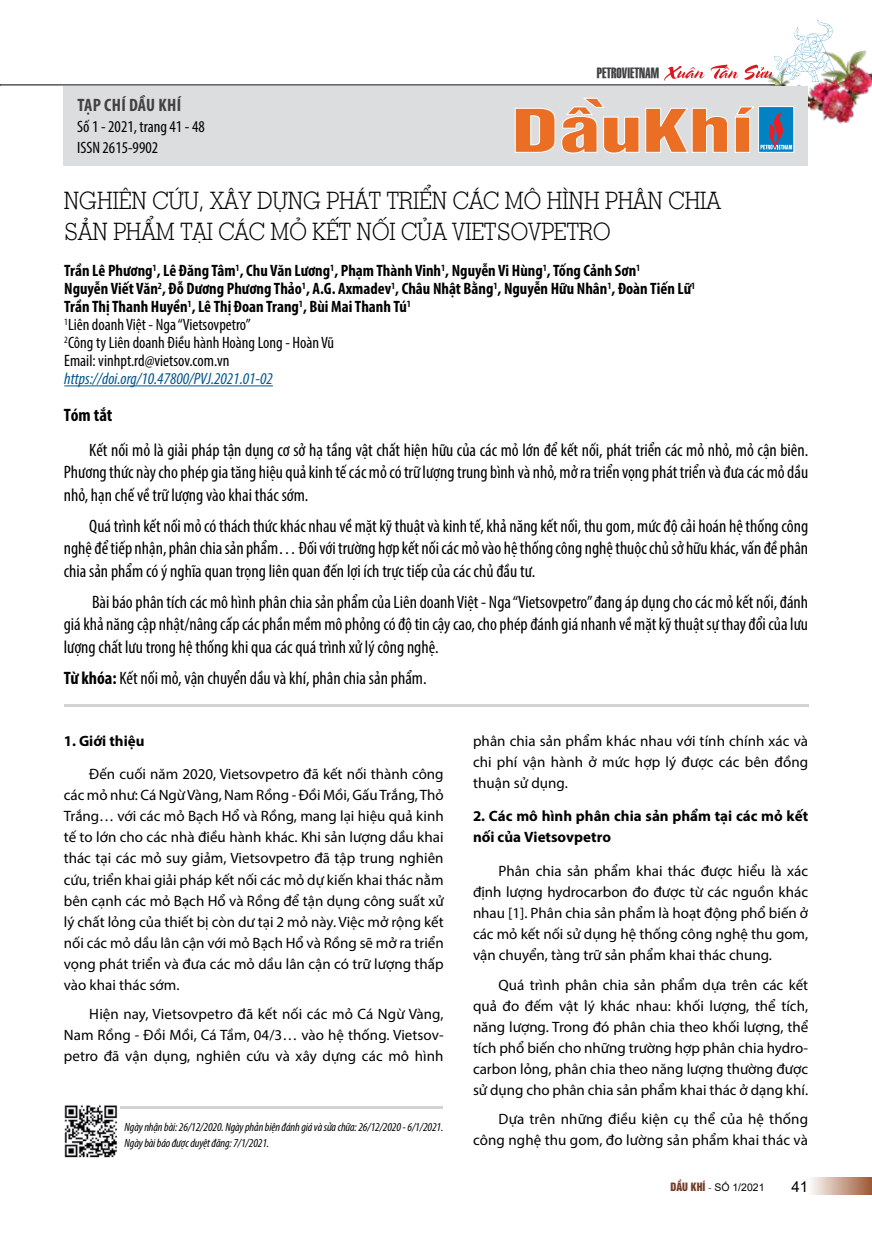
<style>
.page{position:relative;width:872px;height:1234px;background:#fff}
.page>*{position:absolute;margin:0;border:0;box-sizing:border-box;transform-origin:0 0}
.t1{font:300 24px/31.5px "Geo Slab 703";color:#000;scale:.9 1}
.t2{font:condensed 18px/22.5px "Myriad Pro";color:#000;text-align:justify}
.t3{font:700 condensed 18px "Myriad Pro";letter-spacing:.02em;color:#414042}
.t4{font:700 condensed 18px "Myriad Pro";color:#000}
.t5{font:700 condensed 16.5px/18px "Myriad Pro";color:#000}
.t6{font:italic condensed 16.5px "Myriad Pro";color:#00558f}
.t7{font:condensed 16.5px/21px "Myriad Pro";color:#000}
.t8{font:15px/21px "Myriad Pro";letter-spacing:.005em;color:#000;text-align:justify}
.t9{font:700 15px/21px "Myriad Pro";color:#000}
.t10{font:15px "Arial";color:#000}
.t11{font:14.25px "SFU Swiss BT Extra Compressed";color:#414042}
.t12{font:italic condensed 12px/16.5px "Myriad Pro";letter-spacing:-.01em;color:#000}
.t13{font:10.5px "Arial";color:#000}
.s1{font-weight:400}
.s2{font-weight:700}
.s3{font-family:"UTM Helvet Ins";color:#733c27}
.s4{font-family:"Times New Roman";color:#733c27}
</style>
<div class="page">
<div style="left:808px;top:1177px;width:64px;height:17px;background:linear-gradient(to right,#fefefd,#9e5b38)"></div>
<hr style="left:0;top:84px;width:775px;height:1px;background:#000">
<svg style="left:664px;top:66px;width:40px;height:15px"></svg>
<svg style="left:710px;top:64px;width:28px;height:15px"></svg>
<svg style="left:744px;top:19px;width:89px;height:66px"></svg>
<img style="left:759px;top:36px;width:113px;height:92px">
<div style="left:63px;top:86px;width:744px;height:79px;background:#dcddde"></div>
<div style="left:758px;top:106px;width:36px;height:47px;border:1px solid #fff"></div>
<svg style="left:515px;top:98px;width:277px;height:55px"></svg>
<hr style="left:64px;top:385px;width:209px;height:1px;background:#00558f">
<hr style="left:64px;top:704px;width:744px;height:3px;background:#d1d3d4">
<hr style="left:120px;top:1105px;width:323px;height:3px;background:#d1d3d4">
<img style="left:64px;top:1105px;width:54px;height:53px">
<p class="t3" style="left:77px;top:94px;width:105px">TẠP CHÍ DẦU KHÍ</p>
<p class="t7" style="left:77px;top:115px;width:129px">Số 1 - 2021, trang 41 - 48<br>ISSN 2615-9902</p>
<p class="t11" style="left:597px;top:62px;width:64px">PETROVIETNAM</p>
<h1 class="t1" style="left:64px;top:183px;width:731px">NGHIÊN CỨU, XÂY DỰNG PHÁT TRIỂN CÁC MÔ HÌNH PHÂN CHIA<br>SẢN PHẨM TẠI CÁC MỎ KẾT NỐI CỦA VIETSOVPETRO</h1>
<p class="t5" style="left:64px;top:261px;width:632px">Trần Lê Phương<sup>1</sup>, Lê Đăng Tâm<sup>1</sup>, Chu Văn Lương<sup>1</sup>, Phạm Thành Vinh<sup>1</sup>, Nguyễn Vi Hùng<sup>1</sup>, Tống Cảnh Sơn<sup>1<br></sup>Nguyễn Viết Văn<sup>2</sup>, Đỗ Dương Phương Thảo<sup>1</sup>, A.G. Axmadev<sup>1</sup>, Châu Nhật Bằng<sup>1</sup>, Nguyễn Hữu Nhân<sup>1</sup>, Đoàn Tiến Lữ<sup>1<br></sup>Trần Thị Thanh Huyền<sup>1</sup>, Lê Thị Đoan Trang<sup>1</sup>, Bùi Mai Thanh Tú<sup>1<br></sup><sup>1</sup><span class="s1">Liên doanh Việt - Nga “Vietsovpetro”<br></span><sup>2</sup><span class="s1">Công ty Liên doanh Điều hành Hoàng Long - Hoàn Vũ<br>Email: vinhpt.rd@vietsov.com.vn</span></p>
<p class="t6" style="left:64px;top:369px;width:210px">https://doi.org/10.47800/PVJ.2021.01-02</p>
<p class="t4" style="left:64px;top:403px;width:50px">Tóm tắt</p>
<p class="t2" style="left:64px;top:438px;width:746px;text-indent:26px">Kết nối mỏ là giải pháp tận dụng cơ sở hạ tầng vật chất hiện hữu của các mỏ lớn để kết nối, phát triển các mỏ nhỏ, mỏ cận biên.<br>Phương thức này cho phép gia tăng hiệu quả kinh tế các mỏ có trữ lượng trung bình và nhỏ, mở ra triển vọng phát triển và đưa các mỏ dầu nhỏ, hạn chế về trữ lượng vào khai thác sớm.</p>
<p class="t2" style="left:64px;top:514px;width:746px;text-indent:26px">Quá trình kết nối mỏ có thách thức khác nhau về mặt kỹ thuật và kinh tế, khả năng kết nối, thu gom, mức độ cải hoán hệ thống công nghệ để tiếp nhận, phân chia sản phẩm… Đối với trường hợp kết nối các mỏ vào hệ thống công nghệ thuộc chủ sở hữu khác, vấn đề phân chia sản phẩm có ý nghĩa quan trọng liên quan đến lợi ích trực tiếp của các chủ đầu tư.</p>
<p class="t2" style="left:64px;top:590px;width:746px;text-indent:28px">Bài báo phân tích các mô hình phân chia sản phẩm của Liên doanh Việt - Nga “Vietsovpetro” đang áp dụng cho các mỏ kết nối, đánh giá khả năng cập nhật/nâng cấp các phần mềm mô phỏng có độ tin cậy cao, cho phép đánh giá nhanh về mặt kỹ thuật sự thay đổi của lưu lượng chất lưu trong hệ thống khi qua các quá trình xử lý công nghệ.</p>
<p class="t2" style="left:64px;top:666px;width:364px"><span class="s2">Từ khóa:</span> Kết nối mỏ, vận chuyển dầu và khí, phân chia sản phẩm.</p>
<p class="t9" style="left:64px;top:729px;width:82px">1. Giới thiệu</p>
<p class="t8" style="left:64px;top:763px;width:381px;text-indent:26px">Đến cuối năm 2020, Vietsovpetro đã kết nối thành công các mỏ như: Cá Ngừ Vàng, Nam Rồng - Đồi Mồi, Gấu Trắng, Thỏ Trắng… với các mỏ Bạch Hổ và Rồng, mang lại hiệu quả kinh tế to lớn cho các nhà điều hành khác. Khi sản lượng dầu khai thác tại các mỏ suy giảm, Vietsovpetro đã tập trung nghiên cứu, triển khai giải pháp kết nối các mỏ dự kiến khai thác nằm bên cạnh các mỏ Bạch Hổ và Rồng để tận dụng công suất xử lý chất lỏng của thiết bị còn dư tại 2 mỏ này. Việc mở rộng kết nối các mỏ dầu lân cận với mỏ Bạch Hổ và Rồng sẽ mở ra triển vọng phát triển và đưa các mỏ dầu lân cận có trữ lượng thấp vào khai thác sớm.</p>
<p class="t8" style="left:64px;top:1003px;width:381px;text-indent:26px">Hiện nay, Vietsovpetro đã kết nối các mỏ Cá Ngừ Vàng, Nam Rồng - Đồi Mồi, Cá Tầm, 04/3… vào hệ thống. Vietsov&shy;petro đã vận dụng, nghiên cứu và xây dựng các mô hình</p>
<p class="t12" style="left:125px;top:1117px;width:320px">Ngày nhận bài: 26/12/2020. Ngày phản biện đánh giá và sửa chữa: 26/12/2020 - 6/1/2021.<br>Ngày bài báo được duyệt đăng: 7/1/2021.</p>
<p class="t8" style="left:473px;top:729px;width:337px">phân chia sản phẩm khác nhau với tính chính xác và chi phí vận hành ở mức hợp lý được các bên đồng thuận sử dụng.</p>
<p class="t9" style="left:473px;top:805px;width:337px">2. Các mô hình phân chia sản phẩm tại các mỏ kết nối của Vietsovpetro</p>
<p class="t8" style="left:473px;top:860px;width:337px;text-indent:26px">Phân chia sản phẩm khai thác được hiểu là xác định lượng hydrocarbon đo được từ các nguồn khác nhau [1]. Phân chia sản phẩm là hoạt động phổ biến ở các mỏ kết nối sử dụng hệ thống công nghệ thu gom, vận chuyển, tàng trữ sản phẩm khai thác chung.</p>
<p class="t8" style="left:473px;top:973px;width:337px;text-indent:26px">Quá trình phân chia sản phẩm dựa trên các kết quả đo đếm vật lý khác nhau: khối lượng, thể tích, năng lượng. Trong đó phân chia theo khối lượng, thể tích phổ biến cho những trường hợp phân chia hydro&shy;carbon lỏng, phân chia theo năng lượng thường được sử dụng cho phân chia sản phẩm khai thác ở dạng khí.</p>
<p class="t8" style="left:473px;top:1108px;width:337px;text-align:right">Dựa trên những điều kiện cụ thể của hệ thống công nghệ thu gom, đo lường sản phẩm khai thác và</p>
<p class="t13" style="left:670px;top:1179px;width:96px"><span class="s3">DẦU KHÍ</span> <span class="s4">-</span> SỐ 1/2021</p>
<p class="t10" style="left:791px;top:1175px;width:18px">41</p>
</div>
